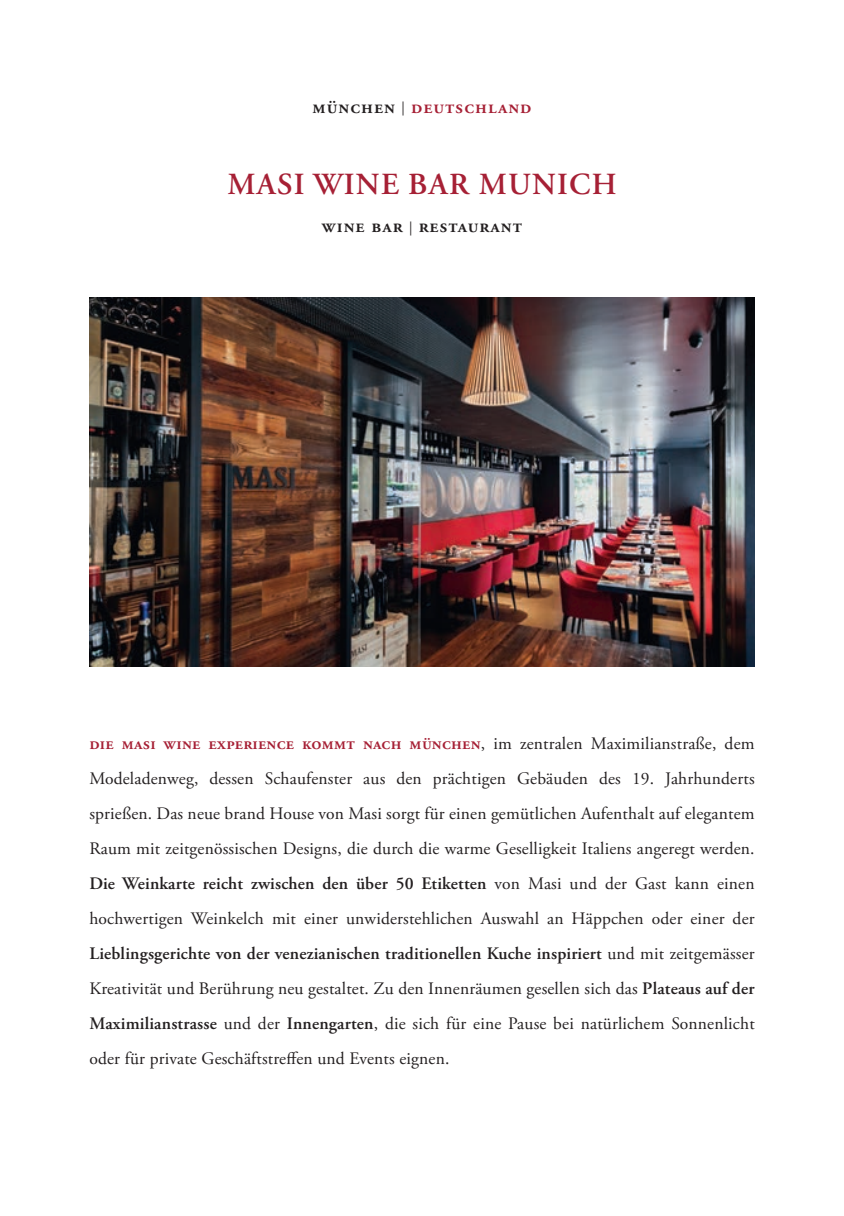
<style>
.page{position:relative;width:844px;height:1216px;background:#fff}
.page>*{position:absolute;margin:0;border:0;box-sizing:border-box;transform-origin:0 0}
.t1{font:600 30.62px "Adobe Garamond Pro";letter-spacing:.04em;color:#a62035}
.t2{font:600 19.25px "Adobe Garamond Pro";letter-spacing:.05em;color:#a62035}
.t3{font:600 19.25px "Adobe Garamond Pro";letter-spacing:.05em;color:#231f20}
.t4{font:17.5px/35px "Adobe Garamond Pro";letter-spacing:.01em;color:#231f20;text-align:justify}
.s1{color:#231f20}
.s2{font-weight:400;font-size:14px;color:#231f20}
.s3{font-weight:400;font-size:14px}
.s4{font-weight:600;color:#a62035}
.s5{font-weight:600}
</style>
<div class="page">
<img style="left:89px;top:298px;width:665px;height:368px">
<p class="t2" style="left:312px;top:96px;width:221px"><span class="s1">münchen</span> <span class="s2">|</span> deutschland</p>
<h1 class="t1" style="left:227px;top:166px;width:390px">MASI WINE BAR MUNICH</h1>
<p class="t3" style="left:322px;top:215px;width:202px">wine bar <span class="s3">|</span> restaurant</p>
<p class="t4" style="left:89px;top:726px;width:666px"><span class="s4">die masi wine experience kommt nach münchen</span>, im zentralen Maximilianstraße, dem Modeladenweg, dessen Schaufenster aus den prächtigen Gebäuden des 19. Jahrhunderts sprießen. Das neue brand House von Masi sorgt für einen gemütlichen Aufenthalt auf elegantem Raum mit zeitgenössischen Designs, die durch die warme Geselligkeit Italiens angeregt werden.<br><span class="s5">Die Weinkarte reicht zwischen den über 50 Etiketten</span> von Masi und der Gast kann einen hochwertigen Weinkelch mit einer unwiderstehlichen Auswahl an Häppchen oder einer der <span class="s5">Lieblingsgerichte von der venezianischen traditionellen Kuche inspiriert</span> und mit zeitgemässer Kreativität und Berührung neu gestaltet. Zu den Innenräumen gesellen sich das <span class="s5">Plateaus auf der Maximilianstrasse</span> und der <span class="s5">Innengarten</span>, die sich für eine Pause bei natürlichem Sonnenlicht oder für private Geschäftstreffen und Events eignen.</p>
</div>
